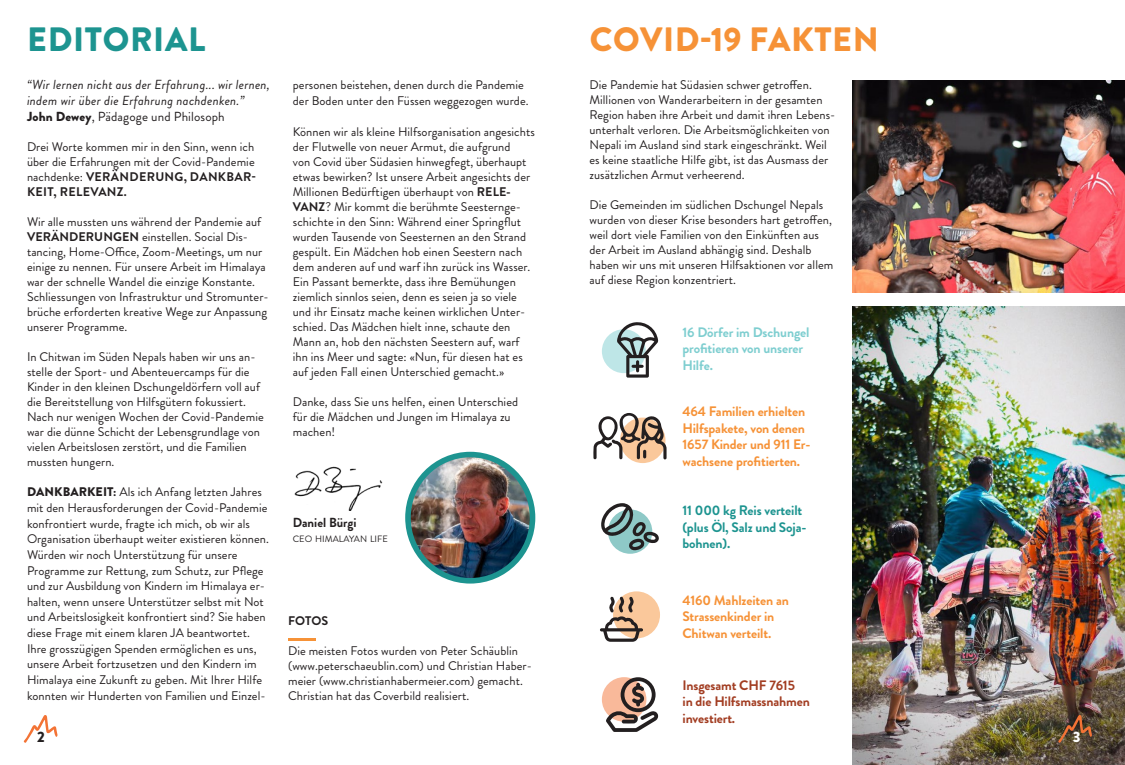
<style>
.page{position:relative;width:1125px;height:765px;background:#fff}
.page>*{position:absolute;margin:0;border:0;box-sizing:border-box;transform-origin:0 0}
.t1{font:900 33.75px "Brandon Grotesque";letter-spacing:.02em;color:#f69237}
.t2{font:900 33.75px "Brandon Grotesque";letter-spacing:.02em;color:#1d9490}
.t3{font:900 15px "Brandon Grotesque";color:#231f20}
.t4{font:900 15px "Brandon Grotesque";color:#fff}
.t5{font:700 13.75px/16.5px "Brandon Grotesque";letter-spacing:-.01em;color:#f69237}
.t6{font:700 13.75px/16.5px "Brandon Grotesque";letter-spacing:-.01em;color:#a23d22}
.t7{font:700 13.75px/16.5px "Brandon Grotesque";letter-spacing:-.01em;color:#1d9490}
.t8{font:700 13.75px/16.5px "Brandon Grotesque";letter-spacing:-.01em;color:#7eced0}
.t9{font:italic 13.12px/15.8px "Brandon Grotesque";letter-spacing:.02em;color:#231f20}
.t10{font:13.12px "Brandon Grotesque";letter-spacing:.01em;color:#231f20}
.t11{font:700 13.12px "Brandon Grotesque";color:#231f20}
.fliesstext{font:12.5px/15px "Brandon Grotesque";letter-spacing:.005em;color:#231f20}
.fliesstext-2{font:700 12.5px "Brandon Grotesque";color:#231f20}
.t12{font:9.12px "Brandon Grotesque";color:#231f20}
.s1{font-weight:900}
.s2{font-weight:700}
</style>
<div class="page">
<svg style="left:620px;top:418px;width:45px;height:45px"></svg>
<svg style="left:593px;top:413px;width:74px;height:47px"></svg>
<div style="left:602px;top:329px;width:44px;height:44px;background:#bee6e7;border-radius:50%"></div>
<svg style="left:617px;top:322px;width:41px;height:56px"></svg>
<svg style="left:602px;top:677px;width:44px;height:45px"></svg>
<svg style="left:606px;top:677px;width:52px;height:55px"></svg>
<svg style="left:608px;top:509px;width:44px;height:45px"></svg>
<svg style="left:601px;top:503px;width:58px;height:47px"></svg>
<svg style="left:23px;top:715px;width:35px;height:28px"></svg>
<img style="left:407px;top:454px;width:127px;height:127px;border-radius:64px">
<div style="left:405px;top:452px;width:130px;height:132px;border:6px solid #1d9490;border-radius:50%"></div>
<hr style="left:288px;top:638px;width:28px;height:2px;background:#f69237">
<img style="left:852px;top:307px;width:273px;height:458px">
<img style="left:852px;top:80px;width:273px;height:212px">
<svg style="left:1058px;top:715px;width:34px;height:28px"></svg>
<div style="left:613px;top:591px;width:47px;height:47px;background:#fac89b;border-radius:50%"></div>
<svg style="left:600px;top:597px;width:43px;height:45px"></svg>
<img style="left:294px;top:466px;width:89px;height:45px">
<p class="t2" style="left:27px;top:15px;width:180px">EDITORIAL</p>
<p class="t1" style="left:590px;top:15px;width:291px">COVID-19 FAKTEN</p>
<p class="t9" style="left:27px;top:77px;width:244px">“Wir lernen nicht aus der Erfahrung... wir lernen, indem wir über die Erfahrung nachdenken.”</p>
<p class="t10" style="left:27px;top:107px;width:199px"><span class="s1">John Dewey</span>, Pädagoge und Philosoph</p>
<p class="fliesstext" style="left:27px;top:139px;width:230px">Drei Worte kommen mir in den Sinn, wenn ich über die Erfahrungen mit der Covid-Pandemie nachdenke: <span class="s2">VERÄNDERUNG, DANKBAR-KEIT, RELEVANZ.</span></p>
<p class="fliesstext" style="left:27px;top:214px;width:243px">Wir alle mussten uns während der Pandemie auf <span class="s2">VERÄNDERUNGEN</span> einstellen. Social Dis&shy;tancing, Home-Office, Zoom-Meetings, um nur einige zu nennen. Für unsere Arbeit im Himalaya war der schnelle Wandel die einzige Konstante.<br>Schliessungen von Infrastruktur und Stromunter&shy;brüche erforderten kreative Wege zur Anpassung unserer Programme.</p>
<p class="fliesstext" style="left:27px;top:349px;width:235px">In Chitwan im Süden Nepals haben wir uns an&shy;stelle der Sport- und Abenteuercamps für die Kinder in den kleinen Dschungeldörfern voll auf die Bereitstellung von Hilfsgütern fokussiert.</p>
<p class="fliesstext" style="left:27px;top:409px;width:238px">Nach nur wenigen Wochen der Covid-Pandemie war die dünne Schicht der Lebensgrundlage von vielen Arbeitslosen zerstört, und die Familien mussten hungern.</p>
<p class="fliesstext" style="left:27px;top:484px;width:244px;line-height:15.6px"><span class="s1">DANKBARKEIT:</span> Als ich Anfang letzten Jahres mit den Herausforderungen der Covid-Pandemie konfrontiert wurde, fragte ich mich, ob wir als Organisation überhaupt weiter existieren können.<br>Würden wir noch Unterstützung für unsere Programme zur Rettung, zum Schutz, zur Pflege und zur Ausbildung von Kindern im Himalaya er&shy;halten, wenn unsere Unterstützer selbst mit Not und Arbeitslosigkeit konfrontiert sind? Sie haben diese Frage mit einem klaren JA beantwortet.<br>Ihre grosszügigen Spenden ermöglichen es uns, unsere Arbeit fortzusetzen und den Kindern im Himalaya eine Zukunft zu geben. Mit Ihrer Hilfe konnten wir Hunderten von Familien und Einzel-</p>
<p class="fliesstext" style="left:590px;top:77px;width:247px">Die Pandemie hat Südasien schwer getroffen.<br>Millionen von Wanderarbeitern in der gesamten Region haben ihre Arbeit und damit ihren Lebens&shy;unterhalt verloren. Die Arbeitsmöglichkeiten von Nepali im Ausland sind stark eingeschränkt. Weil es keine staatliche Hilfe gibt, ist das Ausmass der zusätzlichen Armut verheerend.</p>
<p class="fliesstext" style="left:590px;top:197px;width:245px">Die Gemeinden im südlichen Dschungel Nepals wurden von dieser Krise besonders hart getroffen, weil dort viele Familien von den Einkünften aus der Arbeit im Ausland abhängig sind. Deshalb haben wir uns mit unseren Hilfsaktionen vor allem auf diese Region konzentriert.</p>
<p class="fliesstext" style="left:293px;top:77px;width:237px;line-height:16.2px">personen beistehen, denen durch die Pandemie der Boden unter den Füssen weggezogen wurde.</p>
<p class="fliesstext" style="left:293px;top:125px;width:244px">Können wir als kleine Hilfsorganisation angesichts der Flutwelle von neuer Armut, die aufgrund<br>von Covid über Südasien hinwegfegt, überhaupt etwas bewirken? Ist unsere Arbeit angesichts der Millionen Bedürftigen überhaupt von <span class="s2">RELE-VANZ</span>? Mir kommt die berühmte Seesternge&shy;schichte in den Sinn: Während einer Springflut wurden Tausende von Seesternen an den Strand gespült. Ein Mädchen hob einen Seestern nach dem anderen auf und warf ihn zurück ins Wasser.<br>Ein Passant bemerkte, dass ihre Bemühungen ziemlich sinnlos seien, denn es seien ja so viele und ihr Einsatz mache keinen wirklichen Unter&shy;schied. Das Mädchen hielt inne, schaute den Mann an, hob den nächsten Seestern auf, warf ihn ins Meer und sagte: «Nun, für diesen hat es auf jeden Fall einen Unterschied gemacht.»</p>
<p class="fliesstext" style="left:293px;top:395px;width:227px">Danke, dass Sie uns helfen, einen Unterschied für die Mädchen und Jungen im Himalaya zu machen!</p>
<p class="t8" style="left:682px;top:324px;width:129px">16 Dörfer im Dschungel profitieren von unserer<br>Hilfe.</p>
<p class="t5" style="left:682px;top:403px;width:130px">464 Familien erhielten<br>Hilfspakete, von denen<br>1657 Kinder und 911 Er&shy;wachsene profitierten.</p>
<p class="t7" style="left:682px;top:502px;width:126px">11 000 kg Reis verteilt (plus Öl, Salz und Soja&shy;bohnen).</p>
<p class="t11" style="left:293px;top:513px;width:65px">Daniel Bürgi</p>
<p class="t12" style="left:293px;top:533px;width:97px">CEO HIMALAYAN LIFE</p>
<p class="t5" style="left:682px;top:592px;width:108px">4160 Mahlzeiten an<br>Strassenkinder in</p>
<p class="t5" style="left:682px;top:625px;width:90px">Chitwan verteilt.</p>
<p class="fliesstext-2" style="left:288px;top:612px;width:42px">FOTOS</p>
<p class="fliesstext" style="left:288px;top:644px;width:245px">Die meisten Fotos wurden von Peter Schäublin (www.peterschaeublin.com) und Christian Haber&shy;meier (www.christianhabermeier.com) gemacht.<br>Christian hat das Coverbild realisiert.</p>
<p class="t6" style="left:682px;top:677px;width:114px">Insgesamt CHF 7615</p>
<p class="t6" style="left:682px;top:693px;width:129px">in die Hilfsmassnahmen investiert.</p>
<p class="t3" style="left:37px;top:726px;width:9px">2</p>
<p class="t4" style="left:1073px;top:726px;width:9px">3</p>
</div>
